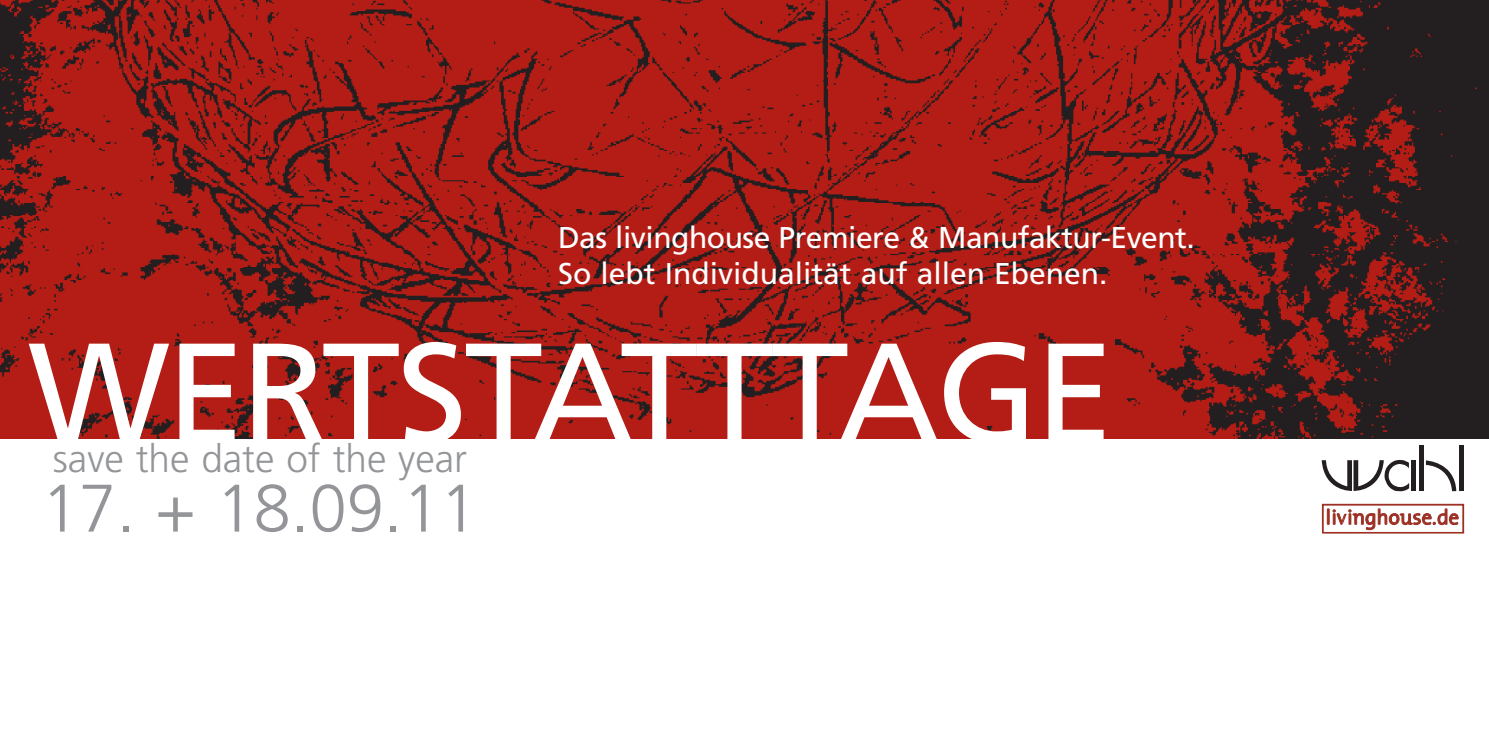
<style>
.page{position:relative;width:1489px;height:745px;background:#fff}
.page>*{position:absolute;margin:0;border:0;box-sizing:border-box;transform-origin:0 0}
.t1{font:140.75px "Frutiger";letter-spacing:-.02em;color:#fff}
.t2{font:300 67px "Frutiger";color:#939598}
.t3{font:300 38.75px "Frutiger";color:#939598}
.t4{font:30px/36px "Frutiger";letter-spacing:-.015em;color:#fff}
</style>
<div class="page">
<img style="left:0;top:1px;width:1488px;height:437px">
<hr style="left:1419px;top:445px;width:4px;height:45px;background:#231f20">
<hr style="left:1459px;top:445px;width:4px;height:46px;background:#231f20">
<svg style="left:1411px;top:460px;width:3px;height:30px"></svg>
<svg style="left:1321px;top:459px;width:87px;height:33px"></svg>
<svg style="left:1425px;top:460px;width:31px;height:31px"></svg>
<div style="left:1326px;top:508px;width:3px;height:16px;border:1px solid #9d3125"></div>
<svg style="left:1327px;top:508px;width:131px;height:21px"></svg>
<div style="left:1321px;top:503px;width:142px;height:30px;border:2px solid #9d3125"></div>
<p class="t4" style="left:558px;top:221px;width:638px">Das livinghouse Premiere &amp; Manufaktur-Event.<br>So lebt Individualität auf allen Ebenen.</p>
<h1 class="t1" style="left:28px;top:336px;width:1086px">WERTSTATTTAGE</h1>
<p class="t3" style="left:53px;top:442px;width:415px">save the date of the year</p>
<h2 class="t2" style="left:42px;top:481px;width:437px">17. + 18.09.11</h2>
</div>
